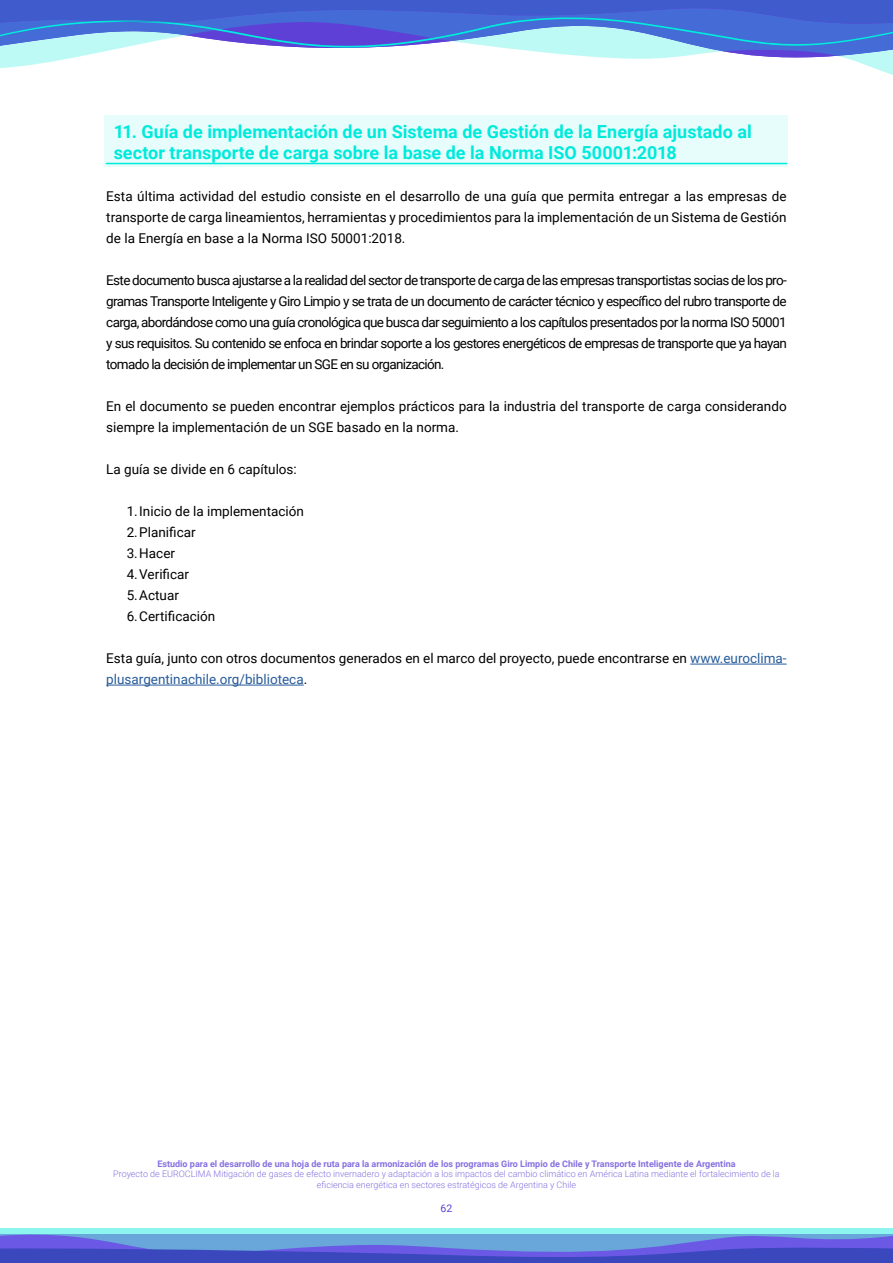
<style>
.page{position:relative;width:893px;height:1263px;background:#fff}
.page>*{position:absolute;margin:0;border:0;box-sizing:border-box;transform-origin:0 0}
.t1{font:700 18px/21px "Roboto";color:#00eadc}
.t2{font:13.5px/21px "Roboto";color:#000}
.t3{font:10.5px "Roboto";color:#5e40d6}
.t4{font:300 9px/10.5px "Roboto";color:#8670e0;text-align:center}
.t5{font:700 9px "Roboto";color:#8670e0}
.s1{color:#275b9b}
</style>
<div class="page">
<svg style="left:0;top:0;width:893px;height:75px"></svg>
<svg style="left:0;top:1228px;width:893px;height:35px;background:#6085d6"></svg>
<div style="left:105px;top:116px;width:683px;height:50px;background:#e6fdfc"></div>
<hr style="left:106px;top:163px;width:681px;height:1px;background:#00eadc">
<hr style="left:690px;top:664px;width:97px;height:1px;background:#275b9b">
<hr style="left:106px;top:685px;width:198px;height:1px;background:#275b9b">
<h1 class="t1" style="left:114px;top:120px;width:639px">11. Guía de implementación de un Sistema de Gestión de la Energía ajustado al sector transporte de carga sobre la base de la Norma ISO 50001:2018</h1>
<p class="t2" style="left:106px;top:185px;width:682px;text-align:justify">Esta última actividad del estudio consiste en el desarrollo de una guía que permita entregar a las empresas de transporte de carga lineamientos, herramientas y procedimientos para la implementación de un Sistema de Gestión de la Energía en base a la Norma ISO 50001:2018.</p>
<p class="t2" style="left:106px;top:269px;width:682px;text-align:justify">Este documento busca ajustarse a la realidad del sector de transporte de carga de las empresas transportistas socias de los pro&shy;gramas Transporte Inteligente y Giro Limpio y se trata de un documento de carácter técnico y específico del rubro transporte de carga, abordándose como una guía cronológica que busca dar seguimiento a los capítulos presentados por la norma ISO 50001 y sus requisitos. Su contenido se enfoca en brindar soporte a los gestores energéticos de empresas de transporte que ya hayan tomado la decisión de implementar un SGE en su organización.</p>
<p class="t2" style="left:106px;top:395px;width:682px">En el documento se pueden encontrar ejemplos prácticos para la industria del transporte de carga considerando siempre la implementación de un SGE basado en la norma.</p>
<p class="t2" style="left:106px;top:458px;width:192px">La guía se divide en 6 capítulos:</p>
<p class="t2" style="left:127px;top:500px;width:179px">1.Inicio de la implementación<br>2.Planificar<br>3.Hacer<br>4.Verificar<br>5.Actuar<br>6.Certificación</p>
<p class="t2" style="left:106px;top:647px;width:682px">Esta guía, junto con otros documentos generados en el marco del proyecto, puede encontrarse en <span class="s1">www.euroclima&shy;plusargentinachile.org/biblioteca</span>.</p>
<p class="t5" style="left:157px;top:1157px;width:580px">Estudio para el desarrollo de una hoja de ruta para la armonización de los programas Giro Limpio de Chile y Transporte Inteligente de Argentina</p>
<p class="t4" style="left:113px;top:1168px;width:668px">Proyecto de EUROCLIMA Mitigación de gases de efecto invernadero y adaptación a los impactos del cambio climático en América Latina mediante el fortalecimiento de la eficiencia energética en sectores estratégicos de Argentina y Chile</p>
<p class="t3" style="left:441px;top:1201px;width:13px">62</p>
</div>
